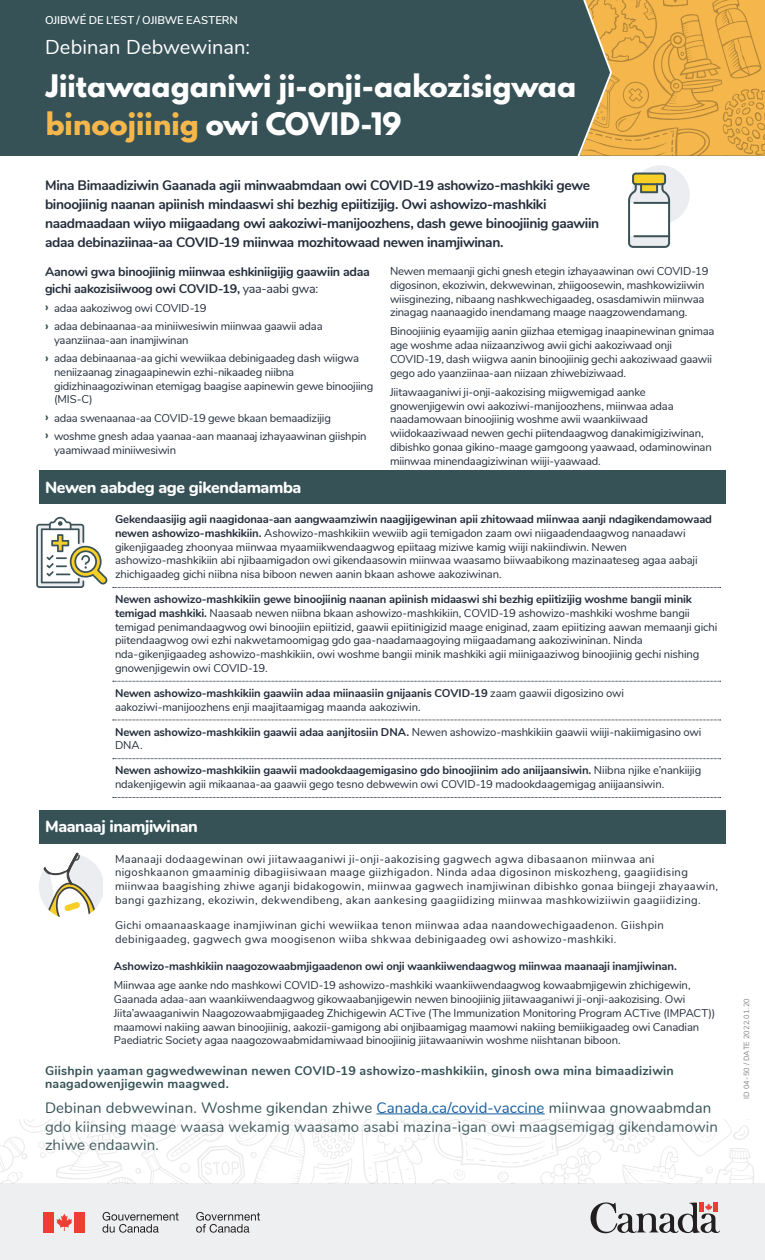
<style>
.page{position:relative;width:765px;height:1260px;background:#fff}
.page>*{position:absolute;margin:0;border:0;box-sizing:border-box;transform-origin:0 0}
.t1{font:100 27.5px/37.5px "Spartan";letter-spacing:-.04em;color:#fff}
.t2{font:20px "Nunito";letter-spacing:.005em;color:#fff}
.t3{font:800 16.25px "Nunito";letter-spacing:-.025em;color:#fff}
.t4{font:15px/18.8px "Nunito";letter-spacing:.005em;color:#365257}
.BODY_Intro{font:700 13.75px/18.8px "Nunito";letter-spacing:-.025em;color:#232d3b}
.t5{font:700 12.5px/13.8px "Nunito";letter-spacing:.015em;color:#365257}
.BODY{font:700 12.5px/16.2px "Nunito";letter-spacing:-.02em;color:#232d3b}
.BODY-2{font:11.25px/13.8px "Nunito";letter-spacing:-.015em;color:#232d3b}
.BODY-3{font:11.25px/13.8px "Nunito";letter-spacing:.03em;color:#232d3b}
.BODY-4{font:700 11.25px "Nunito";letter-spacing:-.01em;color:#232d3b}
.t6{font:600 11.25px "Nunito";letter-spacing:-.005em;color:#fff}
.BODY-5{font:7.5px "Nunito";letter-spacing:.02em;color:#808285}
.s1{color:#f5b74c}
.s2{font-weight:400}
.s3{font-weight:800;font-size:12.5px;color:#365257}
.s4{font-weight:700}
.s5{color:#175d9e}
</style>
<div class="page">
<div style="left:0;top:1184px;width:765px;height:76px;background:#edeff0"></div>
<svg style="left:590px;top:1202px;width:130px;height:31px"></svg>
<svg style="left:56px;top:1214px;width:16px;height:17px"></svg>
<div style="left:44px;top:1212px;width:10px;height:21px;background:#ee3e34"></div>
<div style="left:75px;top:1212px;width:10px;height:21px;background:#ee3e34"></div>
<svg style="left:196px;top:1212px;width:64px;height:21px"></svg>
<svg style="left:102px;top:1212px;width:77px;height:21px"></svg>
<div style="left:0;top:0;width:765px;height:156px;background:#365257"></div>
<svg style="left:577px;top:0;width:188px;height:156px;background:#d9a74c"></svg>
<div style="left:39px;top:470px;width:687px;height:34px;background:#365257"></div>
<svg style="left:113px;top:587px;width:608px;height:1px"></svg>
<svg style="left:113px;top:681px;width:608px;height:1px"></svg>
<svg style="left:113px;top:720px;width:608px;height:1px"></svg>
<svg style="left:113px;top:758px;width:608px;height:1px"></svg>
<svg style="left:113px;top:797px;width:608px;height:1px"></svg>
<div style="left:39px;top:810px;width:687px;height:33px;background:#365257"></div>
<hr style="left:376px;top:1114px;width:169px;height:1px;background:#175d9e">
<svg style="left:0;top:1119px;width:355px;height:65px"></svg>
<svg style="left:361px;top:1119px;width:394px;height:65px"></svg>
<div style="left:631px;top:165px;width:59px;height:59px;background:#ebedf0;border-radius:50%"></div>
<svg style="left:628px;top:173px;width:42px;height:75px"></svg>
<hr style="left:633px;top:202px;width:37px;height:2px;background:#3b5257">
<hr style="left:633px;top:235px;width:37px;height:2px;background:#3b5257">
<svg style="left:36px;top:517px;width:71px;height:71px"></svg>
<svg style="left:39px;top:852px;width:64px;height:65px"></svg>
<h1 class="t6" style="left:45px;top:12px;width:194px">OJIBWÉ DE L’EST / OJIBWE EASTERN</h1>
<h3 class="t2" style="left:45px;top:33px;width:206px">Debinan Debwewinan:</h3>
<h1 class="t1" style="left:45px;top:67px;width:533px">Jiitawaaganiwi ji-onji-aakozisigwaa <span class="s1">binoojiinig</span> owi COVID-19</h1>
<p class="BODY_Intro" style="left:45px;top:175px;width:556px">Mina Bimaadiziwin Gaanada agii minwaabmdaan owi COVID-19 ashowizo-mashkiki gewe binoojiinig naanan apiinish mindaaswi shi bezhig epiitizijig. Owi ashowizo-mashkiki naadmaadaan wiiyo miigaadang owi aakoziwi-manijoozhens, dash gewe binoojiinig gaawiin adaa debinaziinaa-aa COVID-19 miinwaa mozhitowaad newen inamjiwinan.</p>
<p class="BODY" style="left:45px;top:263px;width:326px">Aanowi gwa binoojiinig miinwaa eshkiniigijig gaawiin adaa gichi aakozisiiwoog owi COVID-19, <span class="s2">yaa-aabi gwa:</span></p>
<p class="BODY-2" style="left:45px;top:301px;width:163px"><span class="s3">›</span> adaa aakoziwog owi COVID-19</p>
<p class="BODY-2" style="left:54px;top:319px;width:270px;text-indent:-9px"><span class="s3">›</span> adaa debinaanaa-aa miniiwesiwin miinwaa gaawii adaa yaanziinaa-aan inamjiwinan</p>
<p class="BODY-2" style="left:54px;top:351px;width:321px;text-indent:-9px"><span class="s3">›</span> adaa debinaanaa-aa gichi wewiikaa debinigaadeg dash wiigwa neniizaanag zinagaapinewin ezhi-nikaadeg niibna gidizhinaagoziwinan etemigag baagise aapinewin gewe binoojiing (MIS-C)</p>
<p class="BODY-2" style="left:45px;top:410px;width:287px"><span class="s3">›</span> adaa swenaanaa-aa COVID-19 gewe bkaan bemaadizijig</p>
<p class="BODY-2" style="left:54px;top:429px;width:314px;text-indent:-9px"><span class="s3">›</span> woshme gnesh adaa yaanaa-aan maanaaj izhayaawinan giishpin yaamiwaad miniiwesiwin</p>
<p class="BODY-2" style="left:390px;top:264px;width:320px">Newen memaanji gichi gnesh etegin izhayaawinan owi COVID-19 digosinon, ekoziwin, dekwewinan, zhiigoosewin, mashkowiziiwin wiisginezing, nibaang nashkwechigaadeg, osasdamiwin miinwaa zinagag naanaagido inendamang maage naagzowendamang.</p>
<p class="BODY-2" style="left:390px;top:324px;width:326px">Binoojiinig eyaamijig aanin giizhaa etemigag inaapinewinan gnimaa age woshme adaa niizaanziwog awii gichi aakoziwaad onji COVID-19, dash wiigwa aanin binoojiinig gechi aakoziwaad gaawii gego ado yaanziinaa-aan niizaan zhiwebiziwaad.</p>
<p class="BODY-2" style="left:390px;top:384px;width:323px">Jiitawaaganiwi ji-onji-aakozising miigwemigad aanke gnowenjigewin owi aakoziwi-manijoozhens, miinwaa adaa naadamowaan binoojiinig woshme awii waankiiwaad wiidokaaziwaad newen gechi piitendaagwog danakimigiziwinan, dibishko gonaa gikino-maage gamgoong yaawaad, odaminowinan miinwaa minendaagiziwinan wiiji-yaawaad.</p>
<h2 class="t3" style="left:45px;top:475px;width:258px">Newen aabdeg age gikendamamba</h2>
<p class="BODY-2" style="left:115px;top:512px;width:599px"><span class="s4">Gekendaasijig agii naagidonaa-aan aangwaamziwin naagijigewinan apii zhitowaad miinwaa aanji ndagikendamowaad newen ashowizo-mashkikiin.</span> Ashowizo-mashkikiin wewiib agii temigadon zaam owi niigaadendaagwog nanaadawi gikenjigaadeg zhoonyaa miinwaa myaamiikwendaagwog epiitaag miziwe kamig wiiji nakiindiwin. Newen ashowizo-mashkikiin abi njibaamigadon owi gikendaasowin miinwaa waasamo biiwaabikong mazinaateseg agaa aabaji zhichigaadeg gichi niibna nisa biboon newen aanin bkaan ashowe aakoziwinan.</p>
<p class="BODY-2" style="left:115px;top:592px;width:604px"><span class="s4">Newen ashowizo-mashkikiin gewe binoojiinig naanan apiinish midaaswi shi bezhig epiitizijig woshme bangii minik temigad mashkiki.</span> Naasaab newen niibna bkaan ashowizo-mashkikiin, COVID-19 ashowizo-mashkiki woshme bangii temigad penimandaagwog owi binoojiin epiitizid, gaawii epiitinigizid maage eniginad, zaam epiitizing aawan memaanji gichi piitendaagwog owi ezhi nakwetamoomigag gdo gaa-naadamaagoying miigaadamang aakoziwininan. Ninda nda-gikenjigaadeg ashowizo-mashkikiin, owi woshme bangii minik mashkiki agii miinigaaziwog binoojiinig gechi nishing gnowenjigewin owi COVID-19.</p>
<p class="BODY-2" style="left:115px;top:685px;width:511px"><span class="s4">Newen ashowizo-mashkikiin gaawiin adaa miinaasiin gnijaanis COVID-19</span> zaam gaawii digosizino owi aakoziwi-manijoozhens enji maajitaamigag maanda aakoziwin.</p>
<p class="BODY-2" style="left:115px;top:724px;width:588px"><span class="s4">Newen ashowizo-mashkikiin gaawii adaa aanjitosiin DNA.</span> Newen ashowizo-mashkikiin gaawii wiiji-nakiimigasino owi<br>DNA.</p>
<p class="BODY-2" style="left:115px;top:763px;width:588px"><span class="s4">Newen ashowizo-mashkikiin gaawii madookdaagemigasino gdo binoojiinim ado aniijaansiwin.</span> Niibna njike e’nankiijig ndakenjigewin agii mikaanaa-aa gaawii gego tesno debwewin owi COVID-19 madookdaagemigag aniijaansiwin.</p>
<h2 class="t3" style="left:45px;top:814px;width:154px">Maanaaj inamjiwinan</h2>
<p class="BODY-3" style="left:115px;top:851px;width:605px">Maanaaji dodaagewinan owi jiitawaaganiwi ji-onji-aakozising gagwech agwa dibasaanon miinwaa ani nigoshkaanon gmaaminig dibagiisiwaan maage giizhigadon. Ninda adaa digosinon miskozheng, gaagiidising miinwaa baagishing zhiwe aganji bidakogowin, miinwaa gagwech inamjiwinan dibishko gonaa biingeji zhayaawin, bangi gazhizang, ekoziwin, dekwendibeng, akan aankesing gaagiidizing miinwaa mashkowiziiwin gaagiidizing.</p>
<p class="BODY-3" style="left:115px;top:917px;width:550px">Gichi omaanaaskaage inamjiwinan gichi wewiikaa tenon miinwaa adaa naandowechigaadenon. Giishpin debinigaadeg, gagwech gwa moogisenon wiiba shkwaa debinigaadeg owi ashowizo-mashkiki.</p>
<p class="BODY-4" style="left:114px;top:958px;width:565px">Ashowizo-mashkikiin naagozowaabmjigaadenon owi onji waankiiwendaagwog miinwaa maanaaji inamjiwinan.</p>
<p class="BODY-2" style="left:114px;top:978px;width:603px">Miinwaa age aanke ndo mashkowi COVID-19 ashowizo-mashkiki waankiiwendaagwog kowaabmjigewin zhichigewin, Gaanada adaa-aan waankiiwendaagwog gikowaabanjigewin newen binoojiinig jiitawaaganiwi ji-onji-aakozising. Owi Jiita’awaaganiwin Naagozowaabmjigaadeg Zhichigewin ACTive (The Immunization Monitoring Program ACTive (IMPACT)) maamowi nakiing aawan binoojiinig, aakozii-gamigong abi onjibaamigag maamowi nakiing bemiikigaadeg owi Canadian Paediatric Society agaa naagozowaabmidamiwaad binoojiinig jiitawaaniwin woshme niishtanan biboon.</p>
<h3 class="t5" style="left:45px;top:1063px;width:630px">Giishpin yaaman gagwedwewinan newen COVID-19 ashowizo-mashkikiin, ginosh owa mina bimaadiziwin naagadowenjigewin maagwed.</h3>
<h3 class="t4" style="left:45px;top:1097px;width:674px">Debinan debwewinan. Woshme gikendan zhiwe <span class="s5">Canada.ca/covid-vaccine</span> miinwaa gnowaabmdan gdo kiinsing maage waasa wekamig waasamo asabi mazina-igan owi maagsemigag gikendamowin zhiwe endaawin.</h3>
<p class="BODY-5" style="left:741px;top:1099px;width:102px;rotate:-90deg">ID 04-50 / DATE 2022.01.20</p>
</div>
